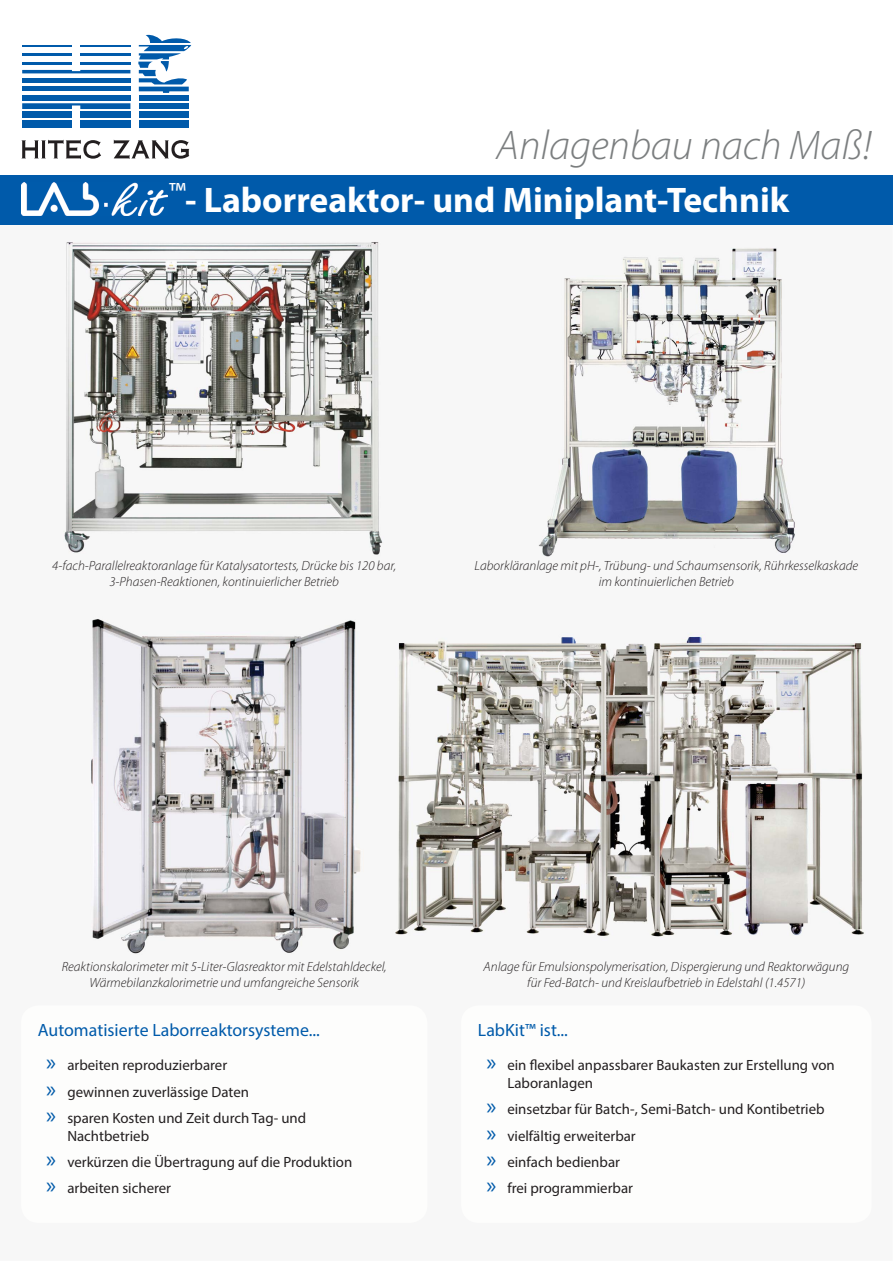
<style>
.page{position:relative;width:893px;height:1263px;background:#fff}
.page>*{position:absolute;margin:0;border:0;box-sizing:border-box;transform-origin:0 0}
.t1{font:italic 300 41.55px "Myriad Pro";color:#7b7e7f}
.t2{font:700 35.7px "Myriad Pro";color:#fff}
.t3{font:28.2px "Myriad Pro";color:#fff}
.t4{font:17.85px "Myriad Pro";color:#005aaa}
.t5{font:14.85px/26.2px "Myriad Pro";color:#231f20}
.t6{font:italic 300 13.35px/16px "Myriad Pro";color:#231f20;text-align:center}
.s1{font-size:23.7px;color:#005aaa}
</style>
<div class="page">
<div style="left:139px;top:120px;width:50px;height:7px;background:#005aaa"></div>
<div style="left:139px;top:112px;width:50px;height:6px;background:#005aaa"></div>
<div style="left:139px;top:103px;width:50px;height:6px;background:#005aaa"></div>
<div style="left:139px;top:95px;width:50px;height:5px;background:#005aaa"></div>
<div style="left:22px;top:120px;width:50px;height:7px;background:#005aaa"></div>
<div style="left:80px;top:120px;width:50px;height:7px;background:#005aaa"></div>
<div style="left:80px;top:112px;width:50px;height:6px;background:#005aaa"></div>
<div style="left:22px;top:112px;width:50px;height:6px;background:#005aaa"></div>
<svg style="left:22px;top:103px;width:108px;height:6px"></svg>
<div style="left:22px;top:95px;width:108px;height:5px;background:#005aaa"></div>
<hr style="left:22px;top:87px;width:108px;height:4px;background:#005aaa">
<hr style="left:22px;top:78px;width:108px;height:4px;background:#005aaa">
<svg style="left:22px;top:70px;width:108px;height:3px"></svg>
<hr style="left:80px;top:62px;width:50px;height:2px;background:#005aaa">
<hr style="left:22px;top:62px;width:50px;height:2px;background:#005aaa">
<hr style="left:80px;top:53px;width:50px;height:3px;background:#005aaa">
<hr style="left:22px;top:53px;width:50px;height:3px;background:#005aaa">
<hr style="left:80px;top:45px;width:50px;height:2px;background:#005aaa">
<hr style="left:22px;top:45px;width:50px;height:2px;background:#005aaa">
<svg style="left:138px;top:34px;width:53px;height:59px"></svg>
<svg style="left:114px;top:140px;width:75px;height:19px"></svg>
<svg style="left:22px;top:140px;width:79px;height:19px"></svg>
<div style="left:0;top:175px;width:893px;height:50px;background:#005aaa"></div>
<img style="left:90px;top:619px;width:272px;height:336px">
<img style="left:395px;top:633px;width:470px;height:305px">
<img style="left:538px;top:248px;width:258px;height:309px">
<img style="left:64px;top:240px;width:319px;height:315px">
<img style="left:22px;top:182px;width:146px;height:34px">
<h1 class="t1" style="left:496px;top:129px;width:377px">Anlagenbau nach Maß!</h1>
<h3 class="t3" style="left:168px;top:182px;width:19px">™</h3>
<h2 class="t2" style="left:185px;top:179px;width:605px">- Laborreaktor- und Miniplant-Technik</h2>
<p class="t6" style="left:52px;top:558px;width:345px">4-fach-Parallelreaktoranlage für Katalysatortests, Drücke bis 120 bar,<br>3-Phasen-Reaktionen, kontinuierlicher Betrieb</p>
<p class="t6" style="left:475px;top:558px;width:385px">Laborkläranlage mit pH-, Trübung- und Schaumsensorik, Rührkesselkaskade im kontinuierlichen Betrieb</p>
<p class="t6" style="left:62px;top:959px;width:326px">Reaktionskalorimeter mit 5-Liter-Glasreaktor mit Edelstahldeckel,<br>Wärmebilanzkalorimetrie und umfangreiche Sensorik</p>
<h3 class="t4" style="left:38px;top:1023px;width:283px">Automatisierte Laborreaktorsysteme...</h3>
<p class="t5" style="left:46px;top:1053px;width:261px"><span class="s1">»</span> arbeiten reproduzierbarer<br><span class="s1">»</span> gewinnen zuverlässige Daten<br><span class="s1">»</span> sparen Kosten und Zeit durch Tag- und</p>
<p class="t5" style="left:46px;top:1123px;width:307px;text-indent:21px">Nachtbetrieb<br><span class="s1">»</span> verkürzen die Übertragung auf die Produktion <span class="s1">»</span> arbeiten sicherer</p>
<p class="t6" style="left:483px;top:959px;width:367px">Anlage für Emulsionspolymerisation, Dispergierung und Reaktorwägung für Fed-Batch- und Kreislaufbetrieb in Edelstahl (1.4571)</p>
<h3 class="t4" style="left:478px;top:1023px;width:92px">LabKit™ ist...</h3>
<p class="t5" style="left:507px;top:1057px;width:329px;line-height:17.9px;text-indent:-21px"><span class="s1">»</span> ein flexibel anpassbarer Baukasten zur Erstellung von<br>Laboranlagen</p>
<p class="t5" style="left:486px;top:1097px;width:340px"><span class="s1">»</span> einsetzbar für Batch-, Semi-Batch- und Kontibetrieb <span class="s1">»</span> vielfältig erweiterbar<br><span class="s1">»</span> einfach bedienbar<br><span class="s1">»</span> frei programmierbar</p>
</div>
